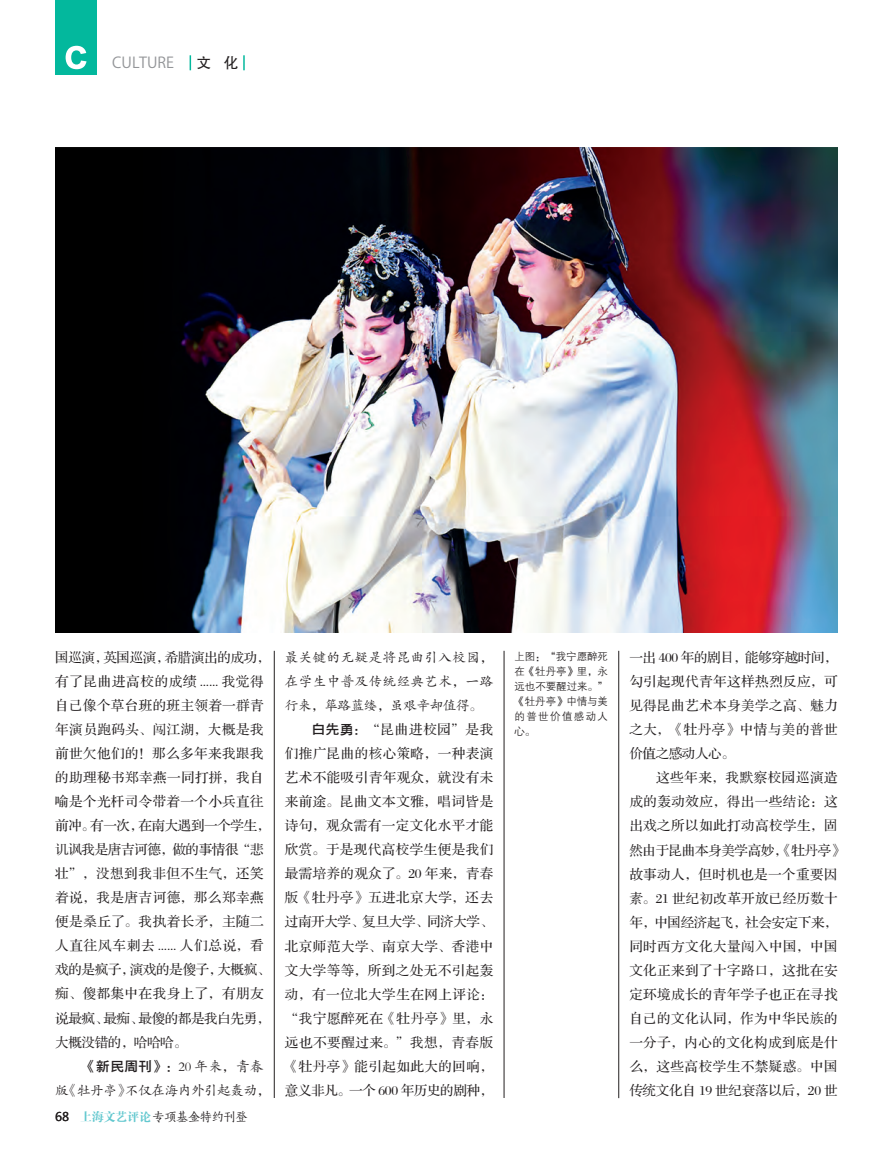
<style>
.page{position:relative;width:893px;height:1157px;background:#fff}
.page>*{position:absolute;margin:0;border:0;box-sizing:border-box;transform-origin:0 0}
.t1{font:15px "Koz Go Pro";color:#939598}
.t2{font:15px "FZHTJW GB1 0";color:#231f20}
.t3{font:13.5px "FZS3 JW GB1 0";letter-spacing:.035em;color:#231f20}
.t4{font:13.5px "FZS3 JW GB1 0";letter-spacing:-.025em;color:#231f20}
.t5{font:13.5px "FZKTJW GB1 0";letter-spacing:-.025em;color:#231f20}
.t6{font:13.5px "FZKTJW GB1 0";letter-spacing:.035em;color:#231f20}
.t7{font:13.5px "FZS3 JW GB1 0";letter-spacing:.06em;color:#231f20}
.t8{font:13.5px "FZS3 JW GB1 0";letter-spacing:-.015em;color:#231f20}
.t9{font:13.5px "FZYDZHJW GB1 0";color:#231f20}
.t10{font:12.15px "FZSKBXKJW GB1 0";letter-spacing:-.025em;color:#231f20}
.t11{font:10.5px/15px "FZZDXJW GB1 0";letter-spacing:-.005em;color:#231f20;text-align:justify}
.s1{font-family:"FZKTJW GB1 0"}
.s2{font-family:"Microsoft Ya Hei";font-size:12px}
.s3{font-family:"FZDBSJW GB1 0";color:#63c8cf}
.s4{font-family:"FZYDZHJW GB1 0"}
</style>
<div class="page">
<svg style="left:190px;top:55px;width:1px;height:15px"></svg>
<svg style="left:243px;top:55px;width:2px;height:15px"></svg>
<div style="left:55px;top:0;width:42px;height:74px;background:#03b89d"></div>
<svg style="left:66px;top:46px;width:21px;height:23px"></svg>
<hr style="left:618px;top:651px;width:1px;height:447px;background:#231f20">
<hr style="left:274px;top:651px;width:1px;height:447px;background:#231f20">
<hr style="left:504px;top:651px;width:1px;height:447px;background:#231f20">
<img style="left:55px;top:148px;width:783px;height:484px">
<p class="t1" style="left:112px;top:53px;width:63px">CULTURE</p>
<p class="t2" style="left:196px;top:55px;width:44px">文 化</p>
<p class="t4" style="left:55px;top:650px;width:217px">国巡演，英国巡演，希腊演出的成功，</p>
<p class="t3" style="left:55px;top:674px;width:210px">有了昆曲进高校的成绩 ...... 我觉得</p>
<p class="t3" style="left:55px;top:698px;width:210px">自己像个草台班的班主领着一群青</p>
<p class="t3" style="left:55px;top:722px;width:210px">年演员跑码头、闯江湖，大概是我</p>
<p class="t3" style="left:55px;top:746px;width:210px">前世欠他们的！那么多年来我跟我</p>
<p class="t3" style="left:55px;top:770px;width:210px">的助理秘书郑幸燕一同打拼，我自</p>
<p class="t3" style="left:55px;top:794px;width:210px">喻是个光杆司令带着一个小兵直往</p>
<p class="t4" style="left:55px;top:818px;width:217px">前冲。有一次，在南大遇到一个学生，</p>
<p class="t4" style="left:55px;top:842px;width:210px">讥讽我是唐吉诃德，做的事情很“悲</p>
<p class="t3" style="left:55px;top:866px;width:210px">壮”，没想到我非但不生气，还笑</p>
<p class="t3" style="left:55px;top:890px;width:210px">着说，我是唐吉诃德，那么郑幸燕</p>
<p class="t3" style="left:55px;top:914px;width:210px">便是桑丘了。我执着长矛，主随二</p>
<p class="t7" style="left:55px;top:938px;width:210px">人直往风车刺去 ...... 人们总说，看</p>
<p class="t4" style="left:55px;top:962px;width:217px">戏的是疯子，演戏的是傻子，大概疯、</p>
<p class="t3" style="left:55px;top:986px;width:210px">痴、傻都集中在我身上了，有朋友</p>
<p class="t4" style="left:55px;top:1010px;width:217px">说最疯、最痴、最傻的都是我白先勇，</p>
<p class="t4" style="left:55px;top:1034px;width:133px">大概没错的，哈哈哈。</p>
<p class="t9" style="left:82px;top:1058px;width:183px">《新民周刊》：<span class="s1">20 年来，青春</span></p>
<p class="t5" style="left:55px;top:1082px;width:217px">版《牡丹亭》不仅在海内外引起轰动，</p>
<p class="t10" style="left:55px;top:1110px;width:194px"><span class="s2">68</span> <span class="s3">上海文艺评论</span>专项基金特约刊登</p>
<p class="t6" style="left:285px;top:650px;width:210px">最关键的无疑是将昆曲引入校园，</p>
<p class="t6" style="left:285px;top:674px;width:210px">在学生中普及传统经典艺术，一路</p>
<p class="t5" style="left:285px;top:698px;width:199px">行来，筚路蓝缕，虽艰辛却值得。</p>
<p class="t3" style="left:312px;top:722px;width:183px"><span class="s4">白先勇：</span>“昆曲进校园”是我</p>
<p class="t3" style="left:285px;top:746px;width:210px">们推广昆曲的核心策略，一种表演</p>
<p class="t3" style="left:285px;top:770px;width:210px">艺术不能吸引青年观众，就没有未</p>
<p class="t3" style="left:285px;top:794px;width:210px">来前途。昆曲文本文雅，唱词皆是</p>
<p class="t3" style="left:285px;top:818px;width:210px">诗句，观众需有一定文化水平才能</p>
<p class="t3" style="left:285px;top:842px;width:210px">欣赏。于是现代高校学生便是我们</p>
<p class="t3" style="left:285px;top:866px;width:210px">最需培养的观众了。20 年来，青春</p>
<p class="t3" style="left:285px;top:890px;width:210px">版《牡丹亭》五进北京大学，还去</p>
<p class="t4" style="left:285px;top:914px;width:210px">过南开大学、复旦大学、同济大学、</p>
<p class="t3" style="left:285px;top:938px;width:210px">北京师范大学、南京大学、香港中</p>
<p class="t3" style="left:285px;top:962px;width:210px">文大学等等，所到之处无不引起轰</p>
<p class="t3" style="left:285px;top:986px;width:210px">动，有一位北大学生在网上评论：</p>
<p class="t3" style="left:285px;top:1010px;width:210px">“我宁愿醉死在《牡丹亭》里，永</p>
<p class="t3" style="left:285px;top:1034px;width:210px">远也不要醒过来。”我想，青春版</p>
<p class="t3" style="left:285px;top:1058px;width:210px">《牡丹亭》能引起如此大的回响，</p>
<p class="t4" style="left:285px;top:1082px;width:210px">意义非凡。一个 600 年历史的剧种，</p>
<p class="t11" style="left:514px;top:649px;width:95px">上图：“我宁愿醉死在《牡丹亭》里，永远也不要醒过来。”《牡丹亭》中情与美的普世价值感动人心。</p>
<p class="t4" style="left:629px;top:650px;width:210px">一出 400 年的剧目，能够穿越时间，</p>
<p class="t3" style="left:629px;top:674px;width:210px">勾引起现代青年这样热烈反应，可</p>
<p class="t3" style="left:629px;top:698px;width:210px">见得昆曲艺术本身美学之高、魅力</p>
<p class="t3" style="left:629px;top:723px;width:210px">之大，《牡丹亭》中情与美的普世</p>
<p class="t4" style="left:629px;top:747px;width:107px">价值之感动人心。</p>
<p class="t3" style="left:656px;top:771px;width:183px">这些年来，我默察校园巡演造</p>
<p class="t3" style="left:629px;top:795px;width:210px">成的轰动效应，得出一些结论：这</p>
<p class="t3" style="left:629px;top:819px;width:210px">出戏之所以如此打动高校学生，固</p>
<p class="t4" style="left:629px;top:843px;width:217px">然由于昆曲本身美学高妙，《牡丹亭》</p>
<p class="t3" style="left:629px;top:867px;width:210px">故事动人，但时机也是一个重要因</p>
<p class="t3" style="left:629px;top:891px;width:210px">素。21 世纪初改革开放已经历数十</p>
<p class="t4" style="left:629px;top:915px;width:210px">年，中国经济起飞，社会安定下来，</p>
<p class="t3" style="left:629px;top:939px;width:210px">同时西方文化大量闯入中国，中国</p>
<p class="t3" style="left:629px;top:963px;width:210px">文化正来到了十字路口，这批在安</p>
<p class="t3" style="left:629px;top:987px;width:210px">定环境成长的青年学子也正在寻找</p>
<p class="t3" style="left:629px;top:1011px;width:210px">自己的文化认同，作为中华民族的</p>
<p class="t3" style="left:629px;top:1035px;width:210px">一分子，内心的文化构成到底是什</p>
<p class="t3" style="left:629px;top:1059px;width:210px">么，这些高校学生不禁疑惑。中国</p>
<p class="t8" style="left:629px;top:1083px;width:210px">传统文化自 19 世纪衰落以后，20 世</p>
</div>
